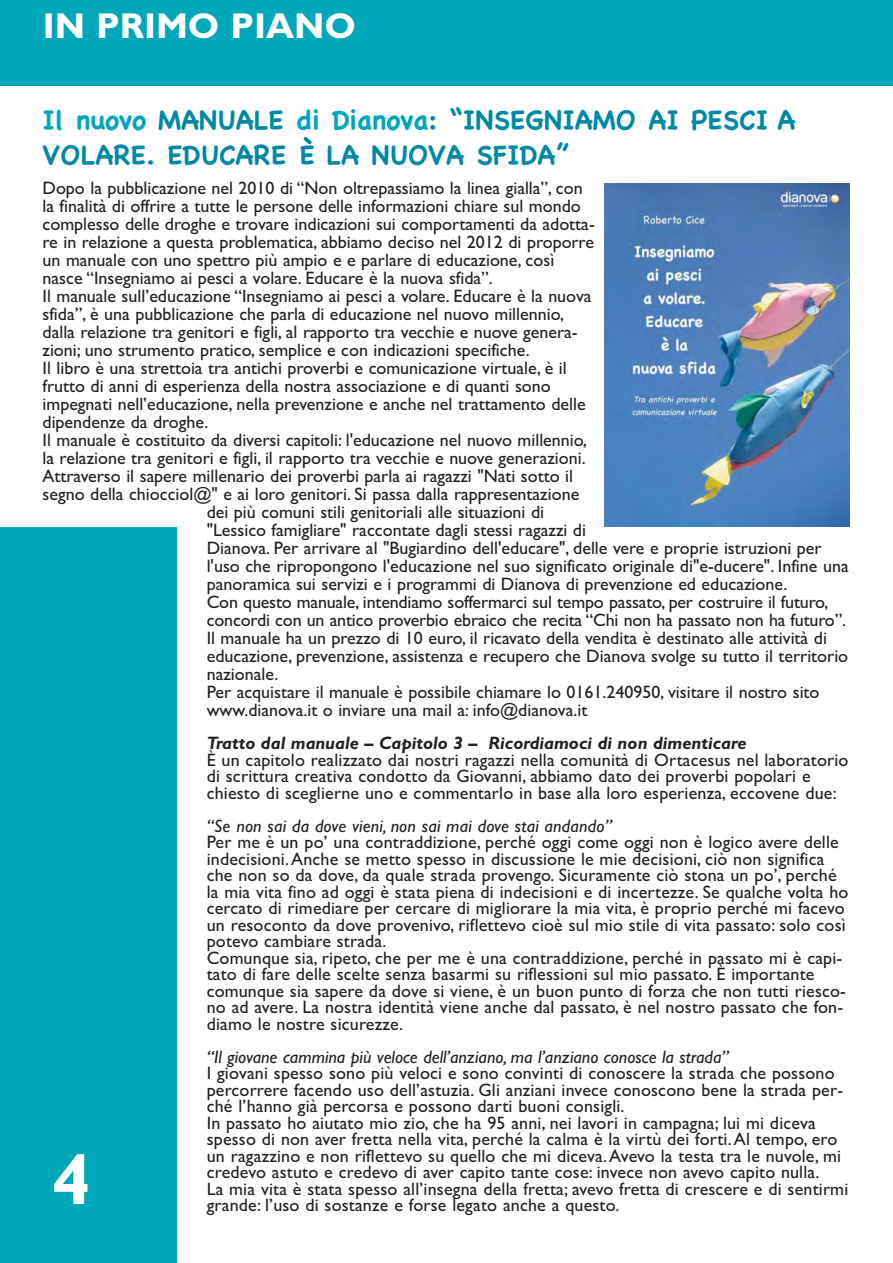
<style>
.page{position:relative;width:893px;height:1263px;background:#fff}
.page>*{position:absolute;margin:0;border:0;box-sizing:border-box;transform-origin:0 0}
.t1{font:700 72px "Gill Sans";color:#fff}
.t2{font:700 36px "Gill Sans";color:#fff}
.t3{font:700 27px/35.8px "Chalkboard";color:#0088a4}
.t4{font:18px/16.5px "Gill Sans";color:#231f20}
.t5{font:italic 18px "Gill Sans";color:#231f20}
.t6{font:italic 700 18px "Gill Sans";color:#231f20}
.s1{color:#00a7b8}
</style>
<div class="page">
<div style="left:0;top:0;width:893px;height:85px;background:#00a7b8"></div>
<img style="left:604px;top:183px;width:246px;height:344px">
<div style="left:0;top:527px;width:177px;height:736px;background:#00a7b8"></div>
<h2 class="t2" style="left:43px;top:4px;width:315px">IN PRIMO PIANO</h2>
<h3 class="t3" style="left:43px;top:101px;width:754px"><span class="s1">Il nuovo</span> MANUALE <span class="s1">di Dianova</span>: “INSEGNIAMO AI PESCI A<br>VOLARE. EDUCARE È LA NUOVA SFIDA”</h3>
<p class="t4" style="left:43px;top:182px;width:542px">Dopo la pubblicazione nel 2010 di “Non oltrepassiamo la linea gialla”, con</p>
<p class="t4" style="left:43px;top:200px;width:540px">la finalità di offrire a tutte le persone delle informazioni chiare sul mondo</p>
<p class="t4" style="left:43px;top:218px;width:554px">complesso delle droghe e trovare indicazioni sui comportamenti da adotta-</p>
<p class="t4" style="left:43px;top:236px;width:553px">re in relazione a questa problematica, abbiamo deciso nel 2012 di proporre</p>
<p class="t4" style="left:43px;top:254px;width:513px">un manuale con uno spettro più ampio e e parlare di educazione, così</p>
<p class="t4" style="left:43px;top:272px;width:452px">nasce “Insegniamo ai pesci a volare. Educare è la nuova sfida”.</p>
<p class="t4" style="left:43px;top:290px;width:551px">Il manuale sull’educazione “Insegniamo ai pesci a volare. Educare è la nuova</p>
<p class="t4" style="left:43px;top:308px;width:523px">sfida”, è una pubblicazione che parla di educazione nel nuovo millennio,</p>
<p class="t4" style="left:43px;top:326px;width:537px">dalla relazione tra genitori e figli, al rapporto tra vecchie e nuove genera-</p>
<p class="t4" style="left:43px;top:344px;width:489px">zioni; uno strumento pratico, semplice e con indicazioni specifiche.</p>
<p class="t4" style="left:43px;top:362px;width:526px">Il libro è una strettoia tra antichi proverbi e comunicazione virtuale, è il</p>
<p class="t4" style="left:43px;top:380px;width:510px">frutto di anni di esperienza della nostra associazione e di quanti sono</p>
<p class="t4" style="left:43px;top:398px;width:545px">impegnati nell’educazione, nella prevenzione e anche nel trattamento delle</p>
<p class="t4" style="left:43px;top:416px;width:167px">dipendenze da droghe.</p>
<p class="t4" style="left:43px;top:434px;width:546px">Il manuale è costituito da diversi capitoli: l'educazione nel nuovo millennio,</p>
<p class="t4" style="left:43px;top:452px;width:545px">la relazione tra genitori e figli, il rapporto tra vecchie e nuove generazioni.</p>
<p class="t4" style="left:43px;top:470px;width:532px">Attraverso il sapere millenario dei proverbi parla ai ragazzi "Nati sotto il</p>
<p class="t4" style="left:43px;top:488px;width:538px">segno della chiocciol@" e ai loro genitori. Si passa dalla rappresentazione</p>
<p class="t4" style="left:207px;top:506px;width:339px">dei più comuni stili genitoriali alle situazioni di</p>
<p class="t4" style="left:207px;top:524px;width:381px">"Lessico famigliare" raccontate dagli stessi ragazzi di</p>
<p class="t4" style="left:207px;top:542px;width:616px">Dianova. Per arrivare al "Bugiardino dell'educare", delle vere e proprie istruzioni per</p>
<p class="t4" style="left:207px;top:560px;width:643px">l'uso che ripropongono l'educazione nel suo significato originale di"e-ducere". Infine una</p>
<p class="t4" style="left:207px;top:578px;width:582px">panoramica sui servizi e i programmi di Dianova di prevenzione ed educazione.</p>
<p class="t4" style="left:207px;top:596px;width:623px">Con questo manuale, intendiamo soffermarci sul tempo passato, per costruire il futuro,</p>
<p class="t4" style="left:207px;top:614px;width:641px">concordi con un antico proverbio ebraico che recita “Chi non ha passato non ha futuro”.</p>
<p class="t4" style="left:207px;top:632px;width:622px">Il manuale ha un prezzo di 10 euro, il ricavato della vendita è destinato alle attività di</p>
<p class="t4" style="left:207px;top:650px;width:643px">educazione, prevenzione, assistenza e recupero che Dianova svolge su tutto il territorio</p>
<p class="t4" style="left:207px;top:668px;width:73px">nazionale.</p>
<p class="t4" style="left:207px;top:686px;width:614px">Per acquistare il manuale è possibile chiamare lo 0161.240950, visitare il nostro sito</p>
<p class="t4" style="left:207px;top:704px;width:382px">www.dianova.it o inviare una mail a: info@dianova.it</p>
<p class="t6" style="left:207px;top:732px;width:541px">Tratto dal manuale – Capitolo 3 – Ricordiamoci di non dimenticare</p>
<p class="t4" style="left:207px;top:753px;width:643px">È un capitolo realizzato dai nostri ragazzi nella comunità di Ortacesus nel laboratorio di scrittura creativa condotto da Giovanni, abbiamo dato dei proverbi popolari e chiesto di sceglierne uno e commentarlo in base alla loro esperienza, eccovene due:</p>
<p class="t5" style="left:207px;top:819px;width:407px">“Se non sai da dove vieni, non sai mai dove stai andando”</p>
<p class="t4" style="left:207px;top:836px;width:643px">Per me è un po’ una contraddizione, perché oggi come oggi non è logico avere delle indecisioni. Anche se metto spesso in discussione le mie decisioni, ciò non significa che non so da dove, da quale strada provengo. Sicuramente ciò stona un po’, perché la mia vita fino ad oggi è stata piena di indecisioni e di incertezze. Se qualche volta ho cercato di rimediare per cercare di migliorare la mia vita, è proprio perché mi facevo un resoconto da dove provenivo, riflettevo cioè sul mio stile di vita passato: solo così potevo cambiare strada.<br>Comunque sia, ripeto, che per me è una contraddizione, perché in passato mi è capi&shy;tato di fare delle scelte senza basarmi su riflessioni sul mio passato. È importante comunque sia sapere da dove si viene, è un buon punto di forza che non tutti riesco&shy;no ad avere. La nostra identità viene anche dal passato, è nel nostro passato che fon&shy;diamo le nostre sicurezze.</p>
<p class="t5" style="left:207px;top:1050px;width:524px">“Il giovane cammina più veloce dell’anziano, ma l’anziano conosce la strada”</p>
<p class="t4" style="left:207px;top:1067px;width:643px">I giovani spesso sono più veloci e sono convinti di conoscere la strada che possono percorrere facendo uso dell’astuzia. Gli anziani invece conoscono bene la strada per&shy;ché l’hanno già percorsa e possono darti buoni consigli.<br>In passato ho aiutato mio zio, che ha 95 anni, nei lavori in campagna; lui mi diceva spesso di non aver fretta nella vita, perché la calma è la virtù dei forti. Al tempo, ero un ragazzino e non riflettevo su quello che mi diceva. Avevo la testa tra le nuvole, mi credevo astuto e credevo di aver capito tante cose: invece non avevo capito nulla.<br>La mia vita è stata spesso all’insegna della fretta; avevo fretta di crescere e di sentirmi</p>
<h1 class="t1" style="left:51px;top:1137px;width:41px">4</h1>
<p class="t4" style="left:207px;top:1199px;width:414px">grande: l’uso di sostanze e forse legato anche a questo.</p>
</div>
